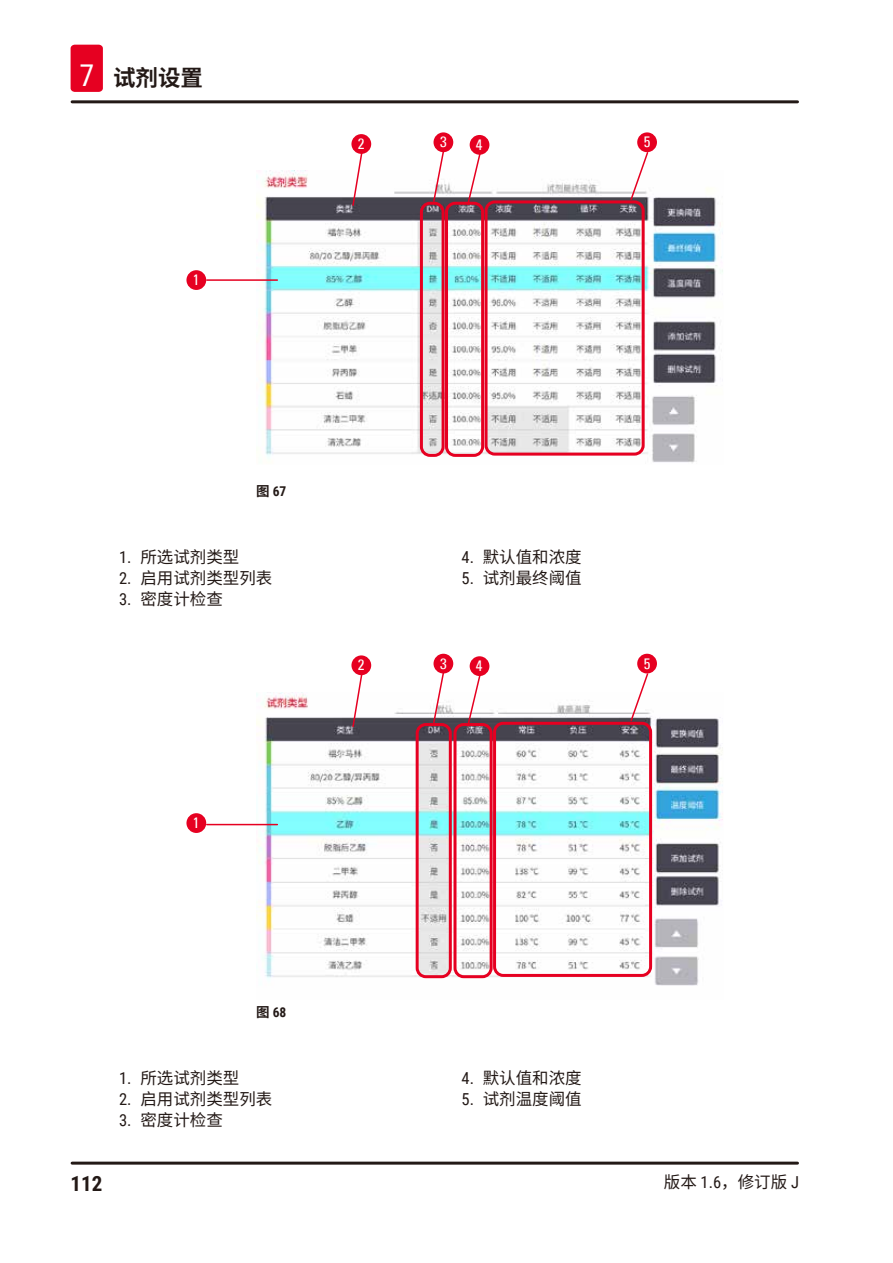
<style>
.page{position:relative;width:893px;height:1263px;background:#fff}
.page>*{position:absolute;margin:0;border:0;box-sizing:border-box;transform-origin:0 0}
.t1{font:700 22.5px "Source Han Sans SC";color:#231916}
.t2{font:700 21px "Roboto Condensed";color:#231916}
.t3{font:16.5px "Source Han Sans SC";color:#231916}
.t4{font:condensed 15px "Univers";color:#fff}
.t5{font:700 13.5px "Roboto Condensed";color:#231916}
.s1{font-family:"Roboto Condensed";font-weight:400;font-size:30px;color:#fff}
.s2{font-family:"Source Han Sans SC"}
.s3{font-family:"Roboto Condensed"}
</style>
<div class="page">
<hr style="left:72px;top:1161px;width:725px;height:3px;background:#231916">
<hr style="left:72px;top:100px;width:725px;height:3px;background:#231916">
<div style="left:71px;top:45px;width:32px;height:47px;background:#e60021;border-radius:4px"></div>
<img style="left:257px;top:171px;width:466px;height:292px">
<div style="left:420px;top:202px;width:25px;height:255px;border:3px solid #e60021;border-radius:9px"></div>
<div style="left:445px;top:202px;width:39px;height:255px;border:3px solid #e60021;border-radius:9px"></div>
<div style="left:485px;top:200px;width:160px;height:256px;border:3px solid #e60021;border-radius:9px"></div>
<svg style="left:351px;top:152px;width:12px;height:55px"></svg>
<hr style="left:207px;top:279px;width:70px;height:2px;background:#e60021">
<svg style="left:432px;top:150px;width:13px;height:53px"></svg>
<svg style="left:466px;top:154px;width:16px;height:52px"></svg>
<svg style="left:629px;top:151px;width:20px;height:50px"></svg>
<div style="left:186px;top:270px;width:20px;height:20px;background:#e60021;border-radius:50%"></div>
<div style="left:637px;top:132px;width:20px;height:20px;background:#e60021;border-radius:50%"></div>
<div style="left:433px;top:132px;width:20px;height:20px;background:#e60021;border-radius:50%"></div>
<div style="left:351px;top:134px;width:20px;height:20px;background:#e60021;border-radius:50%"></div>
<div style="left:470px;top:135px;width:19px;height:20px;background:#e60021;border-radius:50%"></div>
<img style="left:257px;top:692px;width:466px;height:294px">
<div style="left:416px;top:723px;width:36px;height:255px;border:3px solid #e60021;border-radius:9px"></div>
<div style="left:453px;top:723px;width:40px;height:255px;border:3px solid #e60021;border-radius:9px"></div>
<div style="left:493px;top:722px;width:159px;height:255px;border:3px solid #e60021;border-radius:9px"></div>
<svg style="left:351px;top:673px;width:12px;height:55px"></svg>
<hr style="left:207px;top:824px;width:70px;height:1px;background:#e60021">
<svg style="left:432px;top:671px;width:13px;height:53px"></svg>
<svg style="left:466px;top:673px;width:16px;height:55px"></svg>
<svg style="left:629px;top:672px;width:20px;height:51px"></svg>
<div style="left:186px;top:813px;width:20px;height:20px;background:#e60021;border-radius:50%"></div>
<div style="left:637px;top:654px;width:20px;height:19px;background:#e60021;border-radius:50%"></div>
<div style="left:433px;top:654px;width:20px;height:19px;background:#e60021;border-radius:50%"></div>
<div style="left:351px;top:655px;width:20px;height:20px;background:#e60021;border-radius:50%"></div>
<div style="left:470px;top:656px;width:19px;height:20px;background:#e60021;border-radius:50%"></div>
<h1 class="t1" style="left:79px;top:65px;width:125px"><span class="s1">7</span> 试剂设置</h1>
<p class="t4" style="left:193px;top:270px;width:8px">1</p>
<p class="t4" style="left:358px;top:134px;width:8px">2</p>
<p class="t4" style="left:440px;top:133px;width:8px">3</p>
<p class="t4" style="left:476px;top:135px;width:8px">4</p>
<p class="t4" style="left:644px;top:133px;width:8px">5</p>
<p class="t5" style="left:256px;top:481px;width:32px"><span class="s2">图</span> 67</p>
<p class="t3" style="left:119px;top:548px;width:122px"><span class="s3">1.</span> 所选试剂类型</p>
<p class="t3" style="left:119px;top:568px;width:155px"><span class="s3">2.</span> 启用试剂类型列表</p>
<p class="t3" style="left:119px;top:589px;width:105px"><span class="s3">3.</span> 密度计检查</p>
<p class="t4" style="left:193px;top:813px;width:8px">1</p>
<p class="t5" style="left:256px;top:1003px;width:32px"><span class="s2">图</span> 68</p>
<p class="t3" style="left:119px;top:1069px;width:122px"><span class="s3">1.</span> 所选试剂类型</p>
<p class="t3" style="left:119px;top:1090px;width:155px"><span class="s3">2.</span> 启用试剂类型列表</p>
<p class="t3" style="left:119px;top:1111px;width:105px"><span class="s3">3.</span> 密度计检查</p>
<p class="t3" style="left:461px;top:548px;width:122px"><span class="s3">4.</span> 默认值和浓度</p>
<p class="t3" style="left:461px;top:568px;width:122px"><span class="s3">5.</span> 试剂最终阈值</p>
<p class="t4" style="left:358px;top:656px;width:8px">2</p>
<p class="t4" style="left:440px;top:654px;width:8px">3</p>
<p class="t4" style="left:476px;top:656px;width:8px">4</p>
<p class="t4" style="left:644px;top:654px;width:8px">5</p>
<p class="t3" style="left:461px;top:1069px;width:122px"><span class="s3">4.</span> 默认值和浓度</p>
<p class="t3" style="left:461px;top:1090px;width:122px"><span class="s3">5.</span> 试剂温度阈值</p>
<p class="t2" style="left:71px;top:1169px;width:33px">112</p>
<p class="t3" style="left:664px;top:1173px;width:137px">版本 <span class="s3">1.6</span>，修订版 <span class="s3">J</span></p>
</div>
